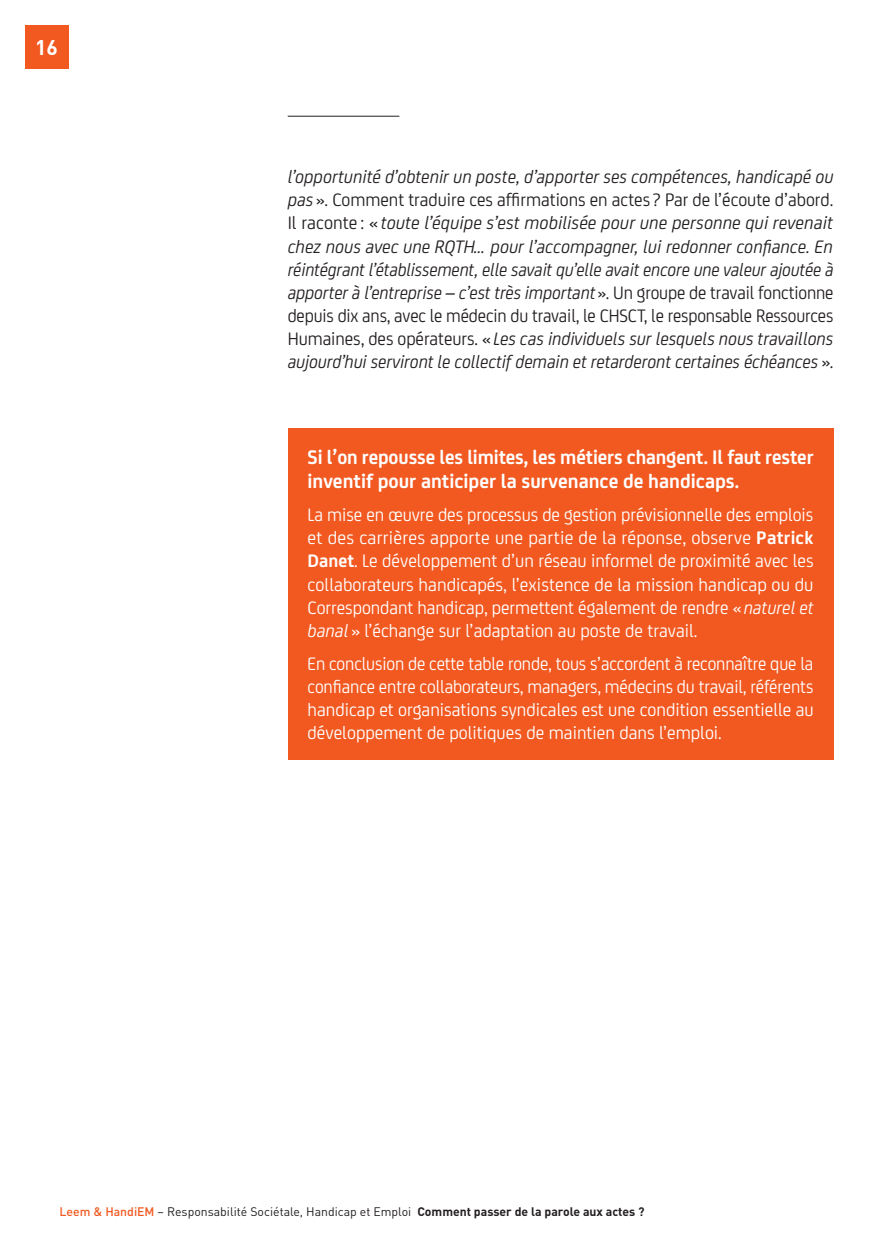
<style>
.page{position:relative;width:893px;height:1241px;background:#fff}
.page>*{position:absolute;margin:0;border:0;box-sizing:border-box;transform-origin:0 0}
.t1{font:700 21px/24.5px "FS Joey";letter-spacing:-.005em;color:#fff;scale:.96 1}
.t2{font:700 21px "DIN";color:#fff}
.t3{font:italic 19.25px/23.1px "FS Joey";letter-spacing:-.005em;color:#231f20;text-align:justify}
.t4{font:19.25px/23.1px "FS Joey";color:#fff;text-align:justify}
.t5{font:19.25px/23.1px "FS Joey";color:#fff;text-align:justify;scale:.95 1}
.t6{font:12.25px "DIN";color:#231f20}
.s1{font-style:normal}
.s2{font-weight:700}
.s3{font-style:italic}
.s4{font-weight:500;color:#f15921}
</style>
<div class="page">
<div style="left:288px;top:428px;width:545px;height:331px;background:#f15921"></div>
<div style="left:25px;top:25px;width:43px;height:43px;background:#f15921"></div>
<hr style="left:288px;top:116px;width:111px;height:1px;background:#231f20">
<p class="t2" style="left:35px;top:33px;width:24px">16</p>
<p class="t3" style="left:288px;top:164px;width:547px">l’opportunité d’obtenir un poste, d’apporter ses compétences, handicapé ou pas <span class="s1">». Comment traduire ces affirmations en actes ? Par de l’écoute d’abord.<br>Il raconte : «</span> toute l’équipe s’est mobilisée pour une personne qui revenait chez nous avec une RQTH… pour l’accompagner, lui redonner confiance. En réintégrant l’établissement, elle savait qu’elle avait encore une valeur ajoutée à apporter à l’entreprise – c’est très important<span class="s1">». Un groupe de travail fonctionne depuis dix ans, avec le médecin du travail, le CHSCT, le responsable Ressources Humaines, des opérateurs. «</span> Les cas individuels sur lesquels nous travaillons aujourd’hui serviront le collectif demain et retarderont certaines échéances <span class="s1">».</span></p>
<p class="t1" style="left:308px;top:443px;width:529px">Si l’on repousse les limites, les métiers changent. Il faut rester inventif pour anticiper la survenance de handicaps.</p>
<p class="t4" style="left:308px;top:502px;width:508px">La mise en œuvre des processus de gestion prévisionnelle des emplois et des carrières apporte une partie de la réponse, observe <span class="s2">Patrick Danet</span>. Le développement d’un réseau informel de proximité avec les collaborateurs handicapés, l’existence de la mission handicap ou du Correspondant handicap, permettent également de rendre «<span class="s3">naturel et banal</span> » l’échange sur l’adaptation au poste de travail.</p>
<p class="t5" style="left:308px;top:650px;width:534px">En conclusion de cette table ronde, tous s’accordent à reconnaître que la confiance entre collaborateurs, managers, médecins du travail, référents handicap et organisations syndicales est une condition essentielle au développement de politiques de maintien dans l’emploi.</p>
<p class="t6" style="left:60px;top:1203px;width:587px"><span class="s4">Leem &amp; HandiEM</span> – Responsabilité Sociétale, Handicap et Emploi <span class="s2">Comment passer de la parole aux actes ?</span></p>
</div>
